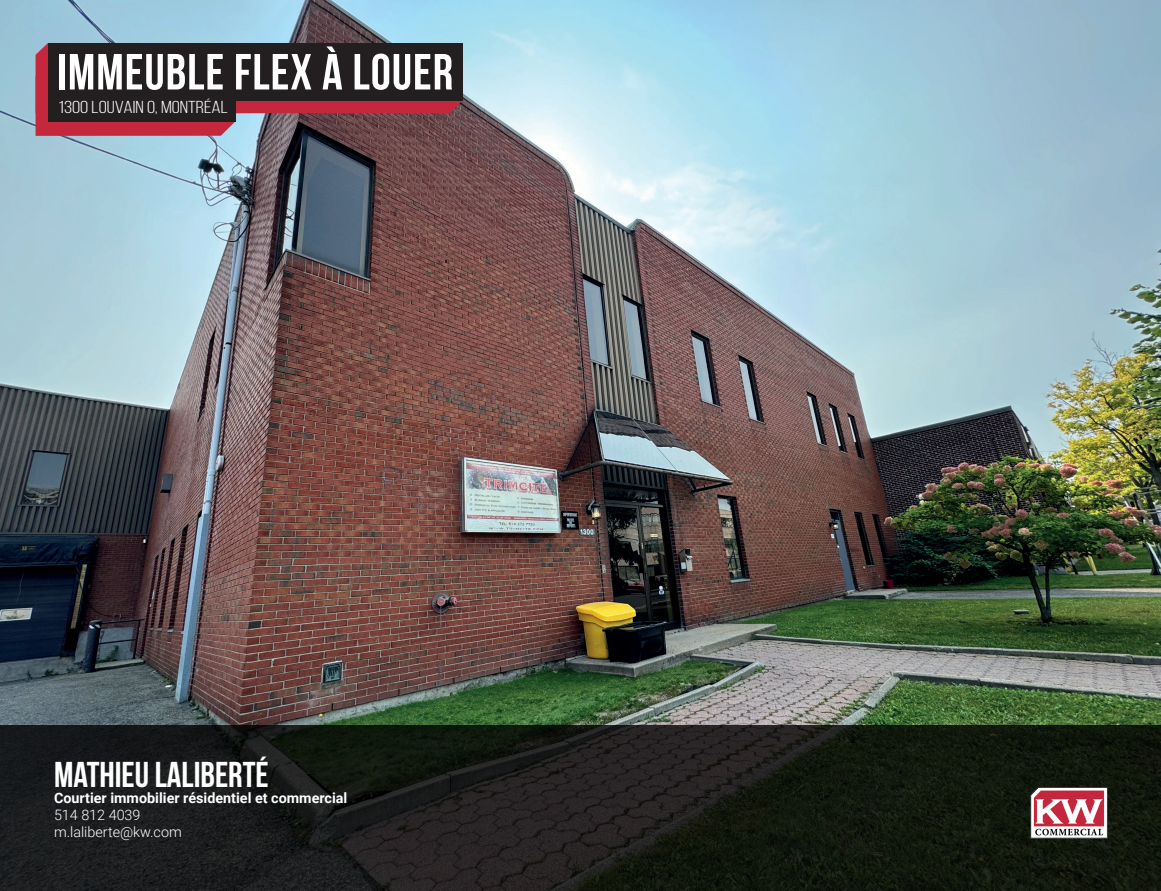
<style>
.page{position:relative;width:1161px;height:891px;background:#fff}
.page>*{position:absolute;margin:0;border:0;box-sizing:border-box;transform-origin:0 0}
.t1{font:700 50.7px "Bebas Neue";letter-spacing:.02em;color:#fff}
.t2{font:700 35.85px "Bebas Neue";color:#fff}
.t3{font:17.25px "Bebas Neue";color:#fff;scale:1.23 1}
.t4{font:700 14.4px "Roboto";color:#fff}
.t5{font:300 14.4px/16.8px "Roboto";color:#fff}
</style>
<div class="page">
<img style="left:0;top:0;width:1161px;height:725px">
<svg style="left:0;top:725px;width:1161px;height:166px;background:#181b16"></svg>
<img style="left:1011px;top:787px;width:117px;height:51px">
<svg style="left:36px;top:43px;width:426px;height:93px;background:#9c414f"></svg>
<div style="left:48px;top:94px;width:187px;height:28px;background:#231f20"></div>
<div style="left:48px;top:43px;width:414px;height:58px;background:#231f20"></div>
<h1 class="t1" style="left:57px;top:44px;width:397px">IMMEUBLE FLEX À LOUER</h1>
<p class="t3" style="left:58px;top:98px;width:139px">1300 LOUVAIN O, MONTRÉAL</p>
<h2 class="t2" style="left:54px;top:755px;width:216px">MATHIEU LALIBERTÉ</h2>
<p class="t4" style="left:54px;top:788px;width:295px">Courtier immobilier résidentiel et commercial</p>
<p class="t5" style="left:54px;top:806px;width:129px">514 812 4039 m.laliberte@kw.com</p>
</div>
